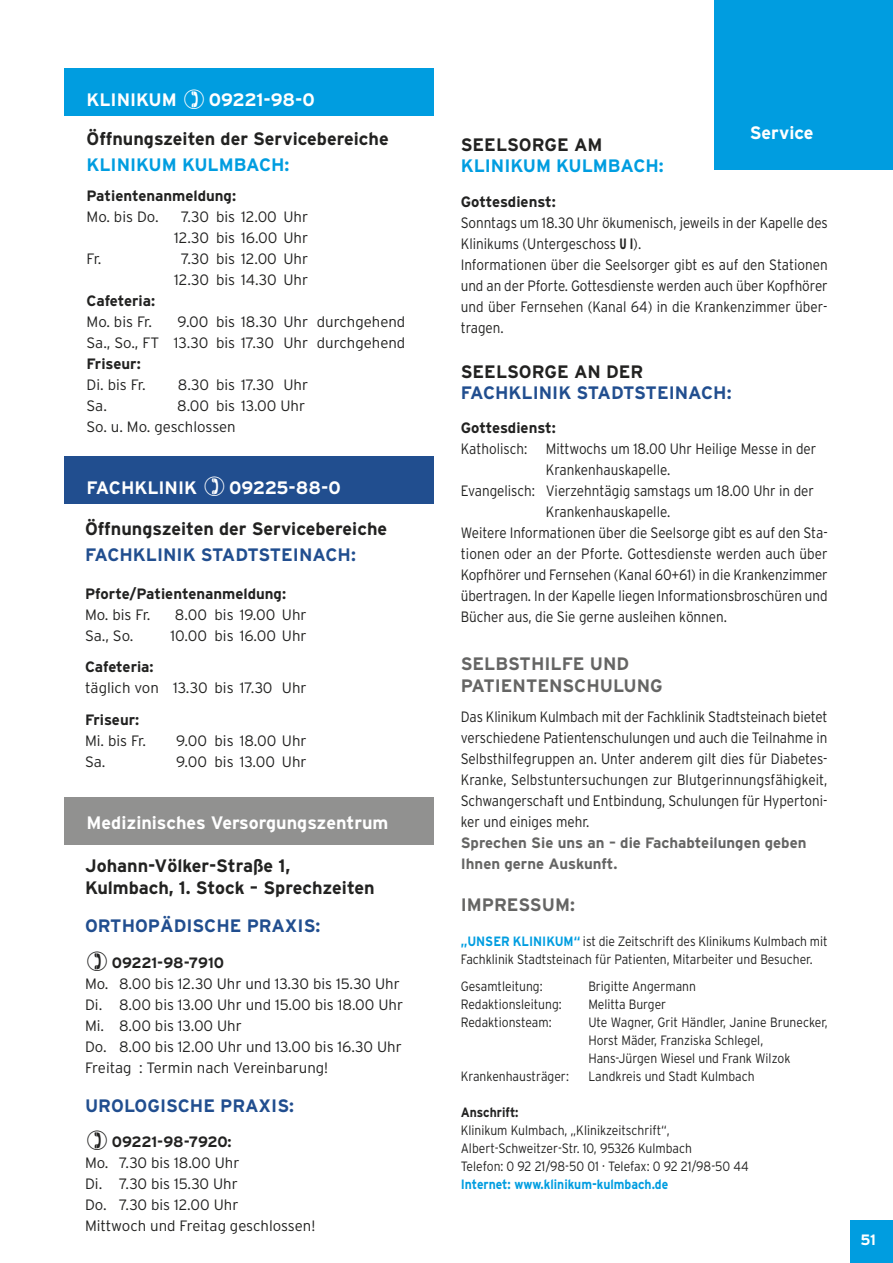
<style>
.page{position:relative;width:893px;height:1263px;background:#fff}
.page>*{position:absolute;margin:0;border:0;box-sizing:border-box;transform-origin:0 0}
.t1{font:700 18px/21.6px "Interstate";color:#222221}
.t2{font:700 18px "Interstate";color:#214e8f}
.t3{font:700 18px "Interstate";color:#fff}
.t4{font:700 18px/21.6px "Interstate";color:#656564}
.t5{font:700 18px "Interstate";color:#009de0}
.t6{font:300 15px/21px "Interstate";color:#222221;text-align:justify;scale:.9 1}
.t7{font:300 15px/21px "Interstate";color:#222221}
.t8{font:700 15px "Interstate";color:#222221}
.t9{font:700 15px/21px "Interstate";color:#656564}
.t10{font:700 15px "Interstate";letter-spacing:-.02em;color:#222221}
.t11{font:700 15px "Interstate";color:#fff}
.t12{font:300 13.5px/18px "Interstate";color:#222221;scale:.9 1}
.t13{font:700 13.5px "Interstate";color:#009de0;scale:.9 1}
.t14{font:700 13.5px "Interstate";color:#222221;scale:.9 1}
.s1{font-weight:700;font-stretch:condensed}
.s2{font-weight:700;color:#009de0}
</style>
<div class="page">
<div style="left:850px;top:1220px;width:43px;height:43px;background:#009de0"></div>
<div style="left:714px;top:0;width:179px;height:170px;background:#009de0"></div>
<div style="left:64px;top:69px;width:370px;height:47px;background:#009de0"></div>
<div style="left:64px;top:456px;width:370px;height:47px;background:#214e8f"></div>
<div style="left:64px;top:797px;width:370px;height:48px;background:#919190"></div>
<p class="t3" style="left:87px;top:90px;width:92px">KLINIKUM</p>
<p class="t3" style="left:209px;top:90px;width:107px">09221-98-0</p>
<p class="t1" style="left:87px;top:128px;width:304px">Öffnungszeiten der Servicebereiche</p>
<p class="t5" style="left:87px;top:155px;width:204px">KLINIKUM KULMBACH:</p>
<p class="t8" style="left:87px;top:187px;width:151px">Patientenanmeldung:</p>
<p class="t7" style="left:87px;top:207px;width:74px">Mo. bis Do.</p>
<p class="t7" style="left:174px;top:207px;width:135px;text-align:center">7.30 bis 12.00 Uhr<br>12.30 bis 16.00 Uhr</p>
<p class="t7" style="left:87px;top:249px;width:17px">Fr.</p>
<p class="t7" style="left:174px;top:249px;width:135px;text-align:center">7.30 bis 12.00 Uhr<br>12.30 bis 14.30 Uhr</p>
<p class="t8" style="left:87px;top:292px;width:70px">Cafeteria:</p>
<p class="t7" style="left:87px;top:312px;width:67px">Mo. bis Fr.</p>
<p class="t7" style="left:87px;top:312px;width:320px;text-align:right">9.00 bis 18.30 Uhr durchgehend<br>Sa., So., FT 13.30 bis 17.30 Uhr durchgehend</p>
<p class="t8" style="left:87px;top:355px;width:56px">Friseur:</p>
<p class="t7" style="left:87px;top:375px;width:61px">Di. bis Fr.</p>
<p class="t7" style="left:178px;top:375px;width:132px">8.30 bis 17.30 Uhr</p>
<p class="t7" style="left:87px;top:396px;width:22px">Sa.</p>
<p class="t7" style="left:87px;top:396px;width:220px;text-indent:91px">8.00 bis 13.00 Uhr<br>So. u. Mo. geschlossen</p>
<p class="t3" style="left:87px;top:477px;width:112px">FACHKLINIK</p>
<p class="t3" style="left:229px;top:477px;width:113px">09225-88-0</p>
<p class="t1" style="left:85px;top:518px;width:304px">Öffnungszeiten der Servicebereiche</p>
<p class="t2" style="left:85px;top:544px;width:272px">FACHKLINIK STADTSTEINACH:</p>
<p class="t8" style="left:85px;top:585px;width:203px">Pforte/Patientenanmeldung:</p>
<p class="t7" style="left:85px;top:604px;width:67px">Mo. bis Fr.</p>
<p class="t7" style="left:175px;top:604px;width:133px">8.00 bis 19.00 Uhr</p>
<p class="t7" style="left:85px;top:625px;width:50px">Sa., So.</p>
<p class="t7" style="left:171px;top:625px;width:138px">10.00 bis 16.00 Uhr</p>
<p class="t8" style="left:85px;top:658px;width:70px">Cafeteria:</p>
<p class="t7" style="left:85px;top:677px;width:223px">täglich von 13.30 bis 17.30 Uhr</p>
<p class="t8" style="left:85px;top:711px;width:56px">Friseur:</p>
<p class="t7" style="left:85px;top:730px;width:63px">Mi. bis Fr.</p>
<p class="t7" style="left:176px;top:730px;width:132px">9.00 bis 18.00 Uhr</p>
<p class="t7" style="left:85px;top:751px;width:22px">Sa.</p>
<p class="t7" style="left:176px;top:751px;width:132px">9.00 bis 13.00 Uhr</p>
<p class="t3" style="left:87px;top:812px;width:303px">Medizinisches Versorgungszentrum</p>
<p class="t1" style="left:85px;top:855px;width:291px">Johann-Völker-Straße 1,<br>Kulmbach, 1. Stock – Sprechzeiten</p>
<p class="t2" style="left:85px;top:915px;width:237px">ORTHOPÄDISCHE PRAXIS:</p>
<p class="t8" style="left:112px;top:954px;width:114px">09221-98-7910</p>
<p class="t7" style="left:85px;top:973px;width:320px">Mo. 8.00 bis 12.30 Uhr und 13.30 bis 15.30 Uhr Di. 8.00 bis 13.00 Uhr und 15.00 bis 18.00 Uhr Mi. 8.00 bis 13.00 Uhr<br>Do. 8.00 bis 12.00 Uhr und 13.00 bis 16.30 Uhr Freitag : Termin nach Vereinbarung!</p>
<p class="t2" style="left:85px;top:1095px;width:211px">UROLOGISCHE PRAXIS:</p>
<p class="t10" style="left:112px;top:1133px;width:121px">09221-98-7920:</p>
<p class="t7" style="left:85px;top:1153px;width:232px">Mo. 7.30 bis 18.00 Uhr<br>Di. 7.30 bis 15.30 Uhr<br>Do. 7.30 bis 12.00 Uhr<br>Mittwoch und Freitag geschlossen!</p>
<p class="t3" style="left:750px;top:122px;width:65px">Service</p>
<p class="t1" style="left:461px;top:134px;width:143px">SEELSORGE AM</p>
<p class="t5" style="left:461px;top:155px;width:204px">KLINIKUM KULMBACH:</p>
<p class="t8" style="left:461px;top:193px;width:97px">Gottesdienst:</p>
<p class="t6" style="left:461px;top:212px;width:409px;text-align:left">Sonntags um 18.30 Uhr ökumenisch, jeweils in der Kapelle des Klinikums (Untergeschoss <span class="s1">U I</span>).<br>Informationen über die Seelsorger gibt es auf den Stationen und an der Pforte. Gottesdienste werden auch über Kopfhörer und über Fernsehen (Kanal 64) in die Krankenzimmer über&shy;tragen.</p>
<p class="t1" style="left:461px;top:361px;width:184px">SEELSORGE AN DER</p>
<p class="t2" style="left:461px;top:382px;width:272px">FACHKLINIK STADTSTEINACH:</p>
<p class="t8" style="left:461px;top:419px;width:97px">Gottesdienst:</p>
<p class="t6" style="left:461px;top:439px;width:397px">Katholisch: Mittwochs um 18.00 Uhr Heilige Messe in der</p>
<p class="t6" style="left:546px;top:460px;width:140px">Krankenhauskapelle.</p>
<p class="t6" style="left:461px;top:481px;width:394px">Evangelisch: Vierzehntägig samstags um 18.00 Uhr in der</p>
<p class="t6" style="left:546px;top:502px;width:140px">Krankenhauskapelle.</p>
<p class="t6" style="left:461px;top:523px;width:409px">Weitere Informationen über die Seelsorge gibt es auf den Sta-</p>
<p class="t6" style="left:461px;top:544px;width:409px">tionen oder an der Pforte. Gottesdienste werden auch über</p>
<p class="t6" style="left:461px;top:565px;width:409px">Kopfhörer und Fernsehen (Kanal 60+61) in die Krankenzimmer</p>
<p class="t6" style="left:461px;top:586px;width:409px">übertragen. In der Kapelle liegen Informationsbroschüren und</p>
<p class="t6" style="left:461px;top:607px;width:297px">Bücher aus, die Sie gerne ausleihen können.</p>
<p class="t4" style="left:461px;top:653px;width:203px">SELBSTHILFE UND<br>PATIENTENSCHULUNG</p>
<p class="t6" style="left:461px;top:706px;width:409px">Das Klinikum Kulmbach mit der Fachklinik Stadtsteinach bietet verschiedene Patientenschulungen und auch die Teilnahme in Selbsthilfegruppen an. Unter anderem gilt dies für Diabetes-Kranke, Selbstuntersuchungen zur Blutgerinnungsfähigkeit, Schwangerschaft und Entbindung, Schulungen für Hypertoni&shy;ker und einiges mehr.</p>
<p class="t9" style="left:461px;top:832px;width:347px">Sprechen Sie uns an – die Fachabteilungen geben<br>Ihnen gerne Auskunft.</p>
<p class="t4" style="left:461px;top:894px;width:116px">IMPRESSUM:</p>
<p class="t12" style="left:461px;top:932px;width:409px"><span class="s2">„UNSER KLINIKUM“</span> ist die Zeitschrift des Klinikums Kulmbach mit<br>Fachklinik Stadtsteinach für Patienten, Mitarbeiter und Besucher.</p>
<p class="t12" style="left:461px;top:977px;width:92px">Gesamtleitung:</p>
<p class="t12" style="left:588px;top:977px;width:121px">Brigitte Angermann</p>
<p class="t12" style="left:461px;top:995px;width:114px">Redaktionsleitung:</p>
<p class="t12" style="left:588px;top:995px;width:88px">Melitta Burger</p>
<p class="t12" style="left:461px;top:1013px;width:102px">Redaktionsteam:</p>
<p class="t12" style="left:588px;top:1013px;width:267px">Ute Wagner, Grit Händler, Janine Brunecker,<br>Horst Mäder, Franziska Schlegel,<br>Hans-Jürgen Wiesel und Frank Wilzok</p>
<p class="t12" style="left:461px;top:1067px;width:122px">Krankenhausträger:</p>
<p class="t12" style="left:588px;top:1067px;width:186px">Landkreis und Stadt Kulmbach</p>
<p class="t14" style="left:461px;top:1104px;width:66px">Anschrift:</p>
<p class="t12" style="left:461px;top:1121px;width:321px">Klinikum Kulmbach, „Klinikzeitschrift“,<br>Albert-Schweitzer-Str. 10, 95326 Kulmbach<br>Telefon: 0 92 21/98-50 01 · Telefax: 0 92 21/98-50 44</p>
<p class="t13" style="left:461px;top:1176px;width:232px">Internet: www.klinikum-kulmbach.de</p>
<p class="t11" style="left:860px;top:1231px;width:17px">51</p>
</div>
